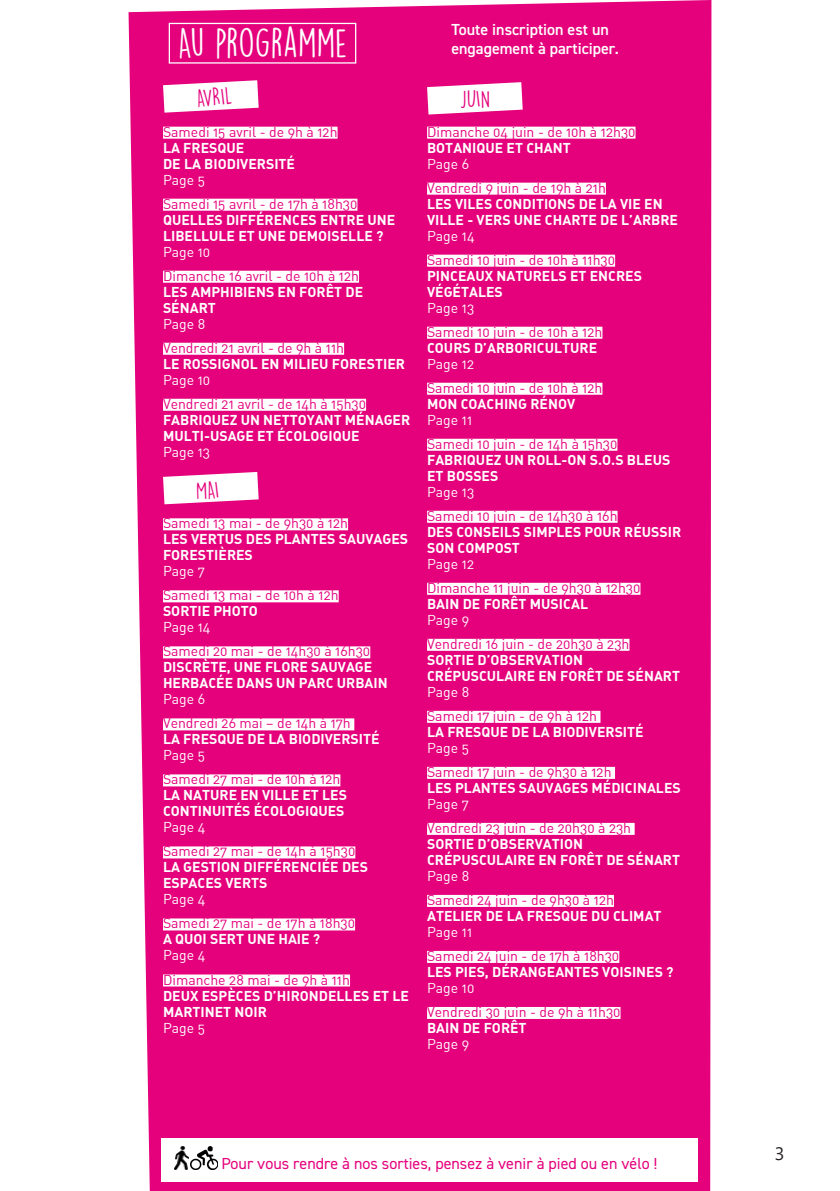
<style>
.page{position:relative;width:840px;height:1191px;background:#fff}
.page>*{position:absolute;margin:0;border:0;box-sizing:border-box;transform-origin:0 0}
.t1{font:37.4px "DK Lemon Yellow Sun";color:#fff}
.t2{font:22px "DK Lemon Yellow Sun";color:#e5017c}
.t3{font:18px "Segoe UI";color:#231f20}
.t4{font:16px "DIN2014";color:#e5017c}
.t5{font:600 16px/19.2px "DIN2014";color:#fff}
.t6{font:700 14px/16px "DIN Alternate";color:#fff}
.t7{font:14px "DIN Alternate";color:#e5017c}
.t8{font:14px "DIN Alternate";color:#fff}
</style>
<div class="page">
<div style="left:128px;top:0;width:583px;height:1191px;background:#e5017c"></div>
<div style="left:162px;top:1137px;width:535px;height:44px;background:#fff"></div>
<div style="left:163px;top:127px;width:174px;height:12px;background:#fff"></div>
<div style="left:163px;top:199px;width:194px;height:12px;background:#fff"></div>
<div style="left:163px;top:271px;width:196px;height:12px;background:#fff"></div>
<div style="left:163px;top:343px;width:181px;height:12px;background:#fff"></div>
<div style="left:163px;top:399px;width:203px;height:12px;background:#fff"></div>
<div style="left:163px;top:518px;width:185px;height:12px;background:#fff"></div>
<div style="left:163px;top:590px;width:175px;height:12px;background:#fff"></div>
<div style="left:163px;top:646px;width:207px;height:12px;background:#fff"></div>
<div style="left:163px;top:718px;width:191px;height:12px;background:#fff"></div>
<div style="left:163px;top:774px;width:177px;height:12px;background:#fff"></div>
<div style="left:163px;top:846px;width:192px;height:12px;background:#fff"></div>
<div style="left:163px;top:918px;width:192px;height:12px;background:#fff"></div>
<div style="left:163px;top:974px;width:187px;height:12px;background:#fff"></div>
<svg style="left:163px;top:80px;width:95px;height:33px"></svg>
<div style="left:169px;top:23px;width:187px;height:41px;border:1px solid #fff"></div>
<div style="left:427px;top:127px;width:208px;height:12px;background:#fff"></div>
<div style="left:427px;top:183px;width:178px;height:12px;background:#fff"></div>
<div style="left:427px;top:255px;width:187px;height:12px;background:#fff"></div>
<div style="left:427px;top:327px;width:175px;height:12px;background:#fff"></div>
<div style="left:427px;top:383px;width:175px;height:12px;background:#fff"></div>
<div style="left:427px;top:439px;width:190px;height:12px;background:#fff"></div>
<div style="left:427px;top:511px;width:190px;height:12px;background:#fff"></div>
<div style="left:427px;top:583px;width:213px;height:12px;background:#fff"></div>
<div style="left:427px;top:639px;width:202px;height:12px;background:#fff"></div>
<div style="left:427px;top:711px;width:173px;height:12px;background:#fff"></div>
<div style="left:427px;top:767px;width:187px;height:12px;background:#fff"></div>
<div style="left:427px;top:823px;width:207px;height:12px;background:#fff"></div>
<div style="left:427px;top:895px;width:186px;height:12px;background:#fff"></div>
<div style="left:427px;top:951px;width:192px;height:12px;background:#fff"></div>
<div style="left:427px;top:1007px;width:193px;height:12px;background:#fff"></div>
<svg style="left:427px;top:82px;width:95px;height:33px"></svg>
<img style="left:174px;top:1146px;width:14px;height:23px">
<img style="left:190px;top:1146px;width:27px;height:23px">
<svg style="left:163px;top:472px;width:95px;height:32px"></svg>
<h1 class="t1" style="left:178px;top:21px;width:171px">Au programme</h1>
<h2 class="t2" style="left:196px;top:85px;width:37px;rotate:-3deg">AVRIL</h2>
<p class="t7" style="left:163px;top:123px;width:176px">Samedi 15 avril - de 9h à 12h</p>
<p class="t6" style="left:163px;top:139px;width:133px">LA FRESQUE<br>DE LA BIODIVERSITÉ</p>
<p class="t8" style="left:163px;top:171px;width:43px">Page 5</p>
<p class="t7" style="left:163px;top:195px;width:196px">Samedi 15 avril - de 17h à 18h30</p>
<p class="t6" style="left:163px;top:211px;width:233px">QUELLES DIFFÉRENCES ENTRE UNE<br>LIBELLULE ET UNE DEMOISELLE ?</p>
<p class="t8" style="left:163px;top:243px;width:49px">Page 10</p>
<p class="t7" style="left:163px;top:267px;width:197px">Dimanche 16 avril - de 10h à 12h</p>
<p class="t6" style="left:163px;top:283px;width:201px">LES AMPHIBIENS EN FORÊT DE<br>SÉNART</p>
<p class="t8" style="left:163px;top:315px;width:44px">Page 8</p>
<p class="t7" style="left:163px;top:339px;width:182px">Vendredi 21 avril - de 9h à 11h</p>
<p class="t6" style="left:163px;top:355px;width:243px">LE ROSSIGNOL EN MILIEU FORESTIER</p>
<p class="t8" style="left:163px;top:371px;width:49px">Page 10</p>
<p class="t7" style="left:163px;top:395px;width:204px">Vendredi 21 avril - de 14h à 15h30</p>
<p class="t6" style="left:163px;top:411px;width:248px">FABRIQUEZ UN NETTOYANT MÉNAGER<br>MULTI-USAGE ET ÉCOLOGIQUE</p>
<p class="t8" style="left:163px;top:443px;width:49px">Page 13</p>
<p class="t7" style="left:163px;top:514px;width:186px">Samedi 13 mai - de 9h30 à 12h</p>
<p class="t6" style="left:163px;top:530px;width:246px">LES VERTUS DES PLANTES SAUVAGES<br>FORESTIÈRES</p>
<p class="t8" style="left:163px;top:562px;width:43px">Page 7</p>
<p class="t7" style="left:163px;top:586px;width:177px">Samedi 13 mai - de 10h à 12h</p>
<p class="t6" style="left:163px;top:602px;width:96px">SORTIE PHOTO</p>
<p class="t8" style="left:163px;top:618px;width:49px">Page 14</p>
<p class="t7" style="left:163px;top:642px;width:209px">Samedi 20 mai - de 14h30 à 16h30</p>
<p class="t6" style="left:163px;top:658px;width:226px">DISCRÈTE, UNE FLORE SAUVAGE<br>HERBACÉE DANS UN PARC URBAIN</p>
<p class="t8" style="left:163px;top:690px;width:44px">Page 6</p>
<p class="t7" style="left:163px;top:714px;width:189px">Vendredi 26 mai – de 14h à 17h</p>
<p class="t6" style="left:163px;top:730px;width:218px">LA FRESQUE DE LA BIODIVERSITÉ</p>
<p class="t8" style="left:163px;top:746px;width:43px">Page 5</p>
<p class="t7" style="left:163px;top:770px;width:179px">Samedi 27 mai - de 10h à 12h</p>
<p class="t6" style="left:163px;top:786px;width:185px">LA NATURE EN VILLE ET LES<br>CONTINUITÉS ÉCOLOGIQUES</p>
<p class="t8" style="left:163px;top:818px;width:44px">Page 4</p>
<p class="t7" style="left:163px;top:842px;width:194px">Samedi 27 mai - de 14h à 15h30</p>
<p class="t6" style="left:163px;top:858px;width:206px">LA GESTION DIFFÉRENCIÉE DES<br>ESPACES VERTS</p>
<p class="t8" style="left:163px;top:890px;width:44px">Page 4</p>
<p class="t7" style="left:163px;top:914px;width:193px">Samedi 27 mai - de 17h à 18h30</p>
<p class="t6" style="left:163px;top:930px;width:159px">A QUOI SERT UNE HAIE ?</p>
<p class="t8" style="left:163px;top:946px;width:44px">Page 4</p>
<p class="t7" style="left:163px;top:970px;width:188px">Dimanche 28 mai - de 9h à 11h</p>
<p class="t6" style="left:163px;top:986px;width:247px">DEUX ESPÈCES D’HIRONDELLES ET LE<br>MARTINET NOIR</p>
<p class="t8" style="left:163px;top:1018px;width:43px">Page 5</p>
<p class="t5" style="left:451px;top:20px;width:169px">Toute inscription est un engagement à participer.</p>
<h2 class="t2" style="left:458px;top:86px;width:32px;rotate:-3deg">JUIN</h2>
<p class="t7" style="left:427px;top:123px;width:210px">Dimanche 04 juin - de 10h à 12h30</p>
<p class="t6" style="left:427px;top:139px;width:145px">BOTANIQUE ET CHANT</p>
<p class="t8" style="left:427px;top:155px;width:44px">Page 6</p>
<p class="t7" style="left:427px;top:179px;width:180px">Vendredi 9 juin - de 19h à 21h</p>
<p class="t6" style="left:427px;top:195px;width:252px">LES VILES CONDITIONS DE LA VIE EN<br>VILLE - VERS UNE CHARTE DE L’ARBRE</p>
<p class="t8" style="left:427px;top:227px;width:49px">Page 14</p>
<p class="t7" style="left:427px;top:251px;width:189px">Samedi 10 juin - de 10h à 11h30</p>
<p class="t6" style="left:427px;top:267px;width:216px">PINCEAUX NATURELS ET ENCRES<br>VÉGÉTALES</p>
<p class="t8" style="left:427px;top:299px;width:49px">Page 13</p>
<p class="t7" style="left:427px;top:323px;width:177px">Samedi 10 juin - de 10h à 12h</p>
<p class="t6" style="left:427px;top:339px;width:171px">COURS D’ARBORICULTURE</p>
<p class="t8" style="left:427px;top:355px;width:48px">Page 12</p>
<p class="t7" style="left:427px;top:379px;width:177px">Samedi 10 juin - de 10h à 12h</p>
<p class="t6" style="left:427px;top:395px;width:149px">MON COACHING RÉNOV</p>
<p class="t8" style="left:427px;top:411px;width:47px">Page 11</p>
<p class="t7" style="left:427px;top:435px;width:192px">Samedi 10 juin - de 14h à 15h30</p>
<p class="t6" style="left:427px;top:451px;width:245px">FABRIQUEZ UN ROLL-ON S.O.S BLEUS<br>ET BOSSES</p>
<p class="t8" style="left:427px;top:483px;width:49px">Page 13</p>
<p class="t7" style="left:427px;top:507px;width:192px">Samedi 10 juin - de 14h30 à 16h</p>
<p class="t6" style="left:427px;top:523px;width:255px">DES CONSEILS SIMPLES POUR RÉUSSIR<br>SON COMPOST</p>
<p class="t8" style="left:427px;top:555px;width:48px">Page 12</p>
<p class="t7" style="left:427px;top:579px;width:215px">Dimanche 11 juin - de 9h30 à 12h30</p>
<p class="t6" style="left:427px;top:595px;width:162px">BAIN DE FORÊT MUSICAL</p>
<p class="t8" style="left:427px;top:611px;width:44px">Page 9</p>
<p class="t7" style="left:427px;top:635px;width:204px">Vendredi 16 juin - de 20h30 à 23h</p>
<p class="t6" style="left:427px;top:651px;width:254px">SORTIE D’OBSERVATION<br>CRÉPUSCULAIRE EN FORÊT DE SÉNART</p>
<p class="t8" style="left:427px;top:683px;width:44px">Page 8</p>
<p class="t7" style="left:427px;top:707px;width:171px">Samedi 17 juin - de 9h à 12h</p>
<p class="t6" style="left:427px;top:723px;width:218px">LA FRESQUE DE LA BIODIVERSITÉ</p>
<p class="t8" style="left:427px;top:739px;width:43px">Page 5</p>
<p class="t7" style="left:427px;top:763px;width:186px">Samedi 17 juin - de 9h30 à 12h</p>
<p class="t6" style="left:427px;top:779px;width:255px">LES PLANTES SAUVAGES MÉDICINALES</p>
<p class="t8" style="left:427px;top:795px;width:43px">Page 7</p>
<p class="t7" style="left:427px;top:819px;width:205px">Vendredi 23 juin - de 20h30 à 23h</p>
<p class="t6" style="left:427px;top:835px;width:254px">SORTIE D’OBSERVATION<br>CRÉPUSCULAIRE EN FORÊT DE SÉNART</p>
<p class="t8" style="left:427px;top:867px;width:44px">Page 8</p>
<p class="t7" style="left:427px;top:891px;width:188px">Samedi 24 juin - de 9h30 à 12h</p>
<p class="t6" style="left:427px;top:907px;width:236px">ATELIER DE LA FRESQUE DU CLIMAT</p>
<p class="t8" style="left:427px;top:923px;width:47px">Page 11</p>
<p class="t7" style="left:427px;top:947px;width:194px">Samedi 24 juin - de 17h à 18h30</p>
<p class="t6" style="left:427px;top:963px;width:248px">LES PIES, DÉRANGEANTES VOISINES ?</p>
<p class="t8" style="left:427px;top:979px;width:49px">Page 10</p>
<p class="t7" style="left:427px;top:1003px;width:195px">Vendredi 30 juin - de 9h à 11h30</p>
<p class="t6" style="left:427px;top:1019px;width:101px">BAIN DE FORÊT</p>
<p class="t8" style="left:427px;top:1035px;width:44px">Page 9</p>
<p class="t4" style="left:221px;top:1153px;width:437px">Pour vous rendre à nos sorties, pensez à venir à pied ou en vélo !</p>
<p class="t3" style="left:774px;top:1136px;width:11px">3</p>
</div>
